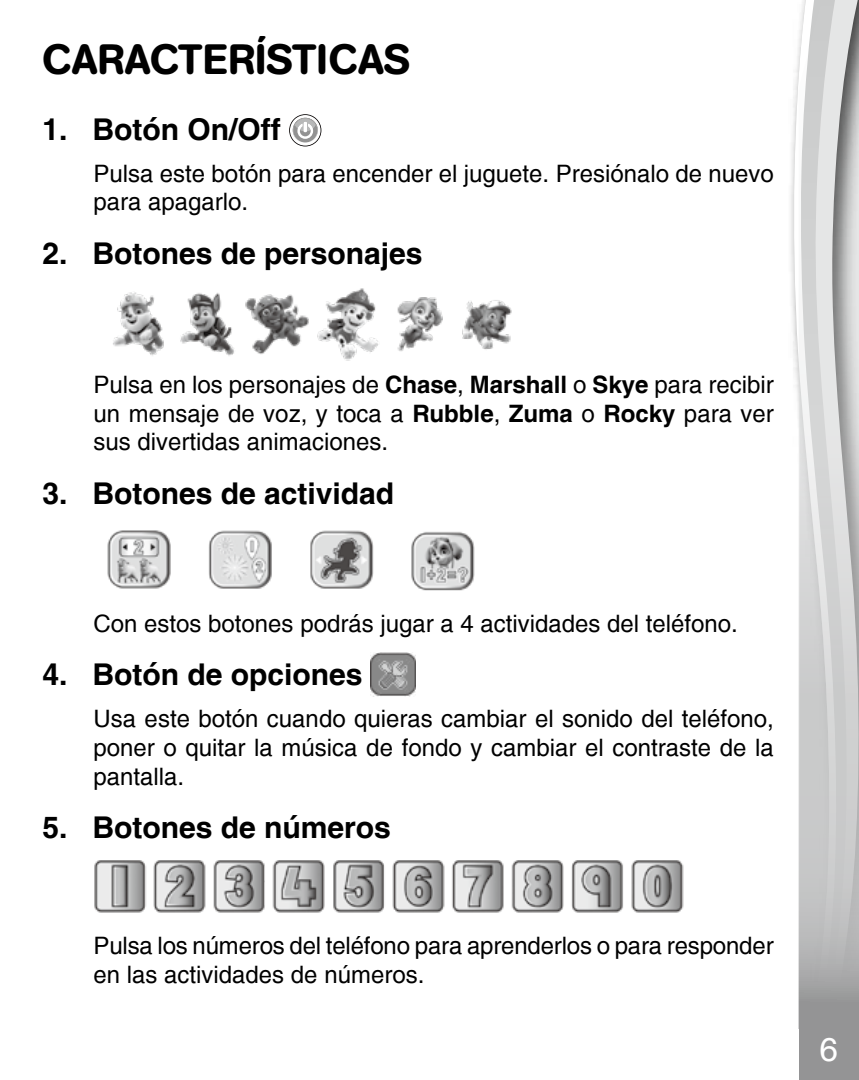
<style>
.page{position:relative;width:859px;height:1080px;background:#fff}
.page>*{position:absolute;margin:0;border:0;box-sizing:border-box;transform-origin:0 0}
.t1{font:500 42px "AG Book Rounded";color:#000}
.t2{font:700 30px "Helvetica";color:#000}
.t3{font:27px "Helvetica";color:#fff}
.t4{font:24px/28.8px "Helvetica";color:#000}
.s1{font-weight:700}
.s2{font-size:33px}
</style>
<div class="page">
<svg style="left:793px;top:39px;width:6px;height:990px"></svg>
<svg style="left:799px;top:0;width:60px;height:1080px;background:#c7c8c8"></svg>
<svg style="left:289px;top:114px;width:32px;height:32px"></svg>
<img style="left:113px;top:288px;width:399px;height:73px">
<img style="left:107px;top:530px;width:368px;height:61px">
<img style="left:371px;top:653px;width:45px;height:43px">
<img style="left:94px;top:860px;width:590px;height:53px">
<h1 class="t1" style="left:42px;top:35px;width:369px">CARACTERÍSTICAS</h1>
<p class="t2" style="left:42px;top:111px;width:240px">1. Botón On/Off</p>
<p class="t4" style="left:94px;top:159px;width:682px">Pulsa este botón para encender el juguete. Presiónalo de nuevo para apagarlo.</p>
<p class="t2" style="left:42px;top:235px;width:382px">2. Botones de personajes</p>
<p class="t4" style="left:94px;top:370px;width:682px;text-align:justify">Pulsa en los personajes de <span class="s1">Chase</span>, <span class="s1">Marshall</span> o <span class="s1">Skye</span> para recibir un mensaje de voz, y toca a <span class="s1">Rubble</span>, <span class="s1">Zuma</span> o <span class="s1">Rocky</span> para ver sus divertidas animaciones.</p>
<p class="t2" style="left:42px;top:475px;width:353px">3. Botones de actividad</p>
<p class="t4" style="left:94px;top:609px;width:646px">Con estos botones podrás jugar a 4 actividades del teléfono.</p>
<p class="t2" style="left:42px;top:656px;width:322px">4. Botón de opciones</p>
<p class="t4" style="left:94px;top:704px;width:682px;text-align:justify">Usa este botón cuando quieras cambiar el sonido del teléfono, poner o quitar la música de fondo y cambiar el contraste de la pantalla.</p>
<p class="t2" style="left:42px;top:809px;width:350px">5. Botones de números</p>
<p class="t4" style="left:94px;top:932px;width:682px">Pulsa los números del teléfono para aprenderlos o para responder en las actividades de números.</p>
<p class="t3" style="left:820px;top:1022px;width:25px">6<span class="s2">6</span></p>
</div>
